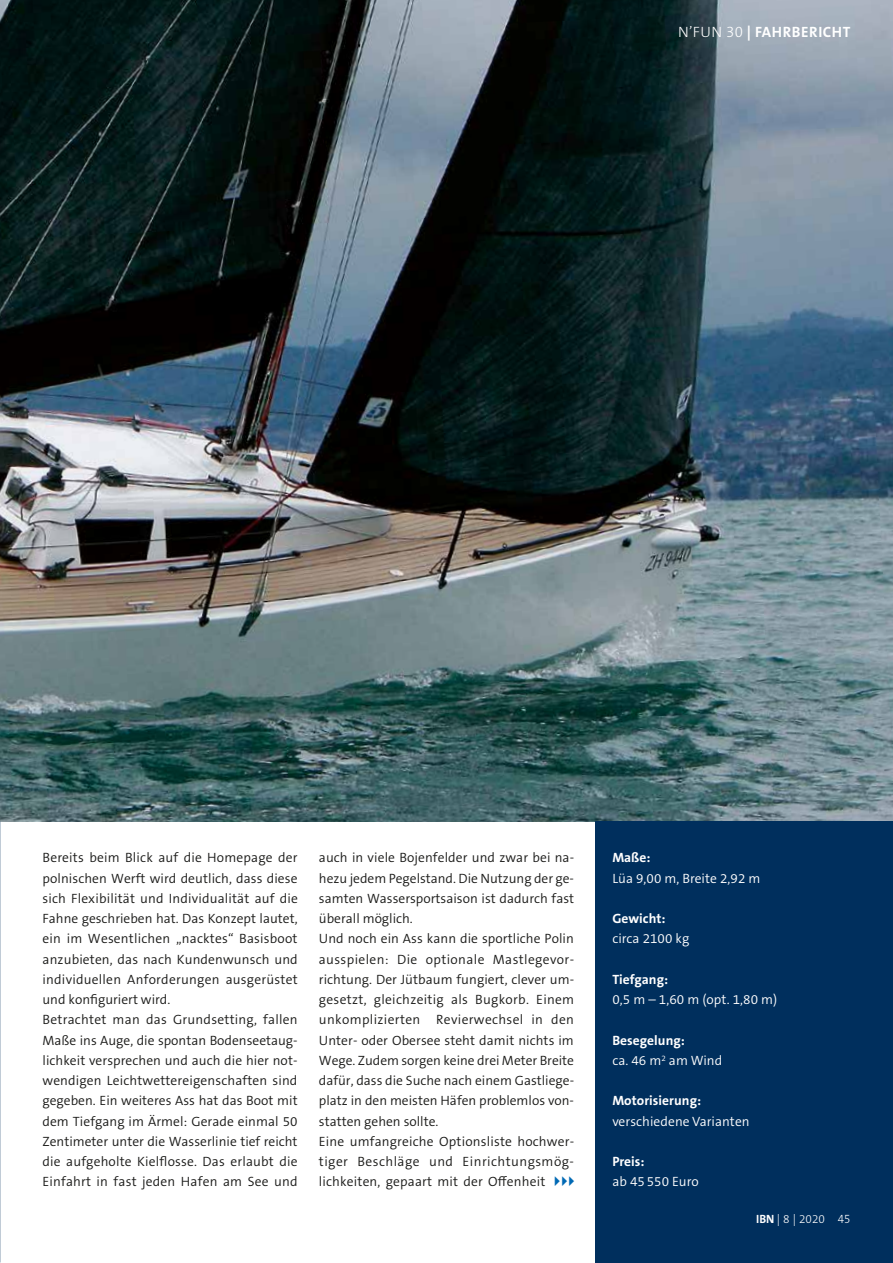
<style>
.page{position:relative;width:893px;height:1263px;background:#fff}
.page>*{position:absolute;margin:0;border:0;box-sizing:border-box;transform-origin:0 0}
.t1{font:700 15px "The Sans B W7";letter-spacing:.035em;color:#fff}
.t2{font:300 13.5px/20.2px "The Sans B W4";letter-spacing:.005em;color:#1a1a18}
.t3{font:300 13.5px "The Sans B W4";letter-spacing:.005em;color:#fff}
.t4{font:700 13.5px "The Sans B W7";letter-spacing:.005em;color:#fff}
.t5{font:300 12px "The Sans B W3";color:#fff}
.s1{font-family:"The Sans B W3";font-weight:300}
.s2{font-family:"The Sans B W7";font-weight:700}
</style>
<div class="page">
<img style="left:0;top:0;width:893px;height:822px">
<div style="left:595px;top:822px;width:298px;height:441px;background:#002f5d"></div>
<p class="t1" style="left:678px;top:22px;width:174px"><span class="s1">N’fun 30</span> | Fahrbericht</p>
<p class="t2" style="left:43px;top:848px;width:257px">Bereits beim Blick auf die Homepage der polnischen Werft wird deutlich, dass diese sich Flexibilität und Individualität auf die Fahne geschrieben hat. Das Konzept lautet, ein im Wesentlichen „nacktes“ Basisboot anzubieten, das nach Kundenwunsch und individuellen Anforderungen ausgerüstet und konfiguriert wird.<br>Betrachtet man das Grundsetting, fallen Maße ins Auge, die spontan Bodenseetaug&shy;lichkeit versprechen und auch die hier not&shy;wendigen Leichtwettereigenschaften sind gegeben. Ein weiteres Ass hat das Boot mit dem Tiefgang im Ärmel: Gerade einmal 50<br>Zentimeter unter die Wasserlinie tief reicht die aufgeholte Kielflosse. Das erlaubt die Einfahrt in fast jeden Hafen am See und</p>
<p class="t2" style="left:319px;top:848px;width:257px">auch in viele Bojenfelder und zwar bei na&shy;hezu jedem Pegelstand. Die Nutzung der ge&shy;samten Wassersportsaison ist dadurch fast überall möglich.<br>Und noch ein Ass kann die sportliche Polin ausspielen: Die optionale Mastlegevor&shy;richtung. Der Jütbaum fungiert, clever um&shy;gesetzt, gleichzeitig als Bugkorb. Einem unkomplizierten Revierwechsel in den Unter- oder Obersee steht damit nichts im Wege. Zudem sorgen keine drei Meter Breite dafür, dass die Suche nach einem Gastliege&shy;platz in den meisten Häfen problemlos von&shy;statten gehen sollte.<br>Eine umfangreiche Optionsliste hochwer&shy;tiger Beschläge und Einrichtungsmög&shy;lichkeiten, gepaart mit der Offenheit</p>
<p class="t4" style="left:612px;top:849px;width:40px">Maße:</p>
<p class="t3" style="left:612px;top:869px;width:150px">Lüa 9,00 m, Breite 2,92 m</p>
<p class="t4" style="left:612px;top:910px;width:55px">Gewicht:</p>
<p class="t3" style="left:612px;top:930px;width:78px">circa 2100 kg</p>
<p class="t4" style="left:612px;top:971px;width:57px">Tiefgang:</p>
<p class="t3" style="left:612px;top:991px;width:166px">0,5 m – 1,60 m (opt. 1,80 m)</p>
<p class="t4" style="left:612px;top:1031px;width:74px">Besegelung:</p>
<p class="t3" style="left:612px;top:1052px;width:111px">ca. 46 m<sup>2</sup> am Wind</p>
<p class="t4" style="left:612px;top:1092px;width:90px">Motorisierung:</p>
<p class="t3" style="left:612px;top:1112px;width:139px">verschiedene Varianten</p>
<p class="t4" style="left:612px;top:1153px;width:34px">Preis:</p>
<p class="t3" style="left:612px;top:1173px;width:88px">ab 45550 Euro</p>
<p class="t5" style="left:756px;top:1211px;width:96px"><span class="s2">IBN</span> | 8 | 2020 45</p>
</div>
